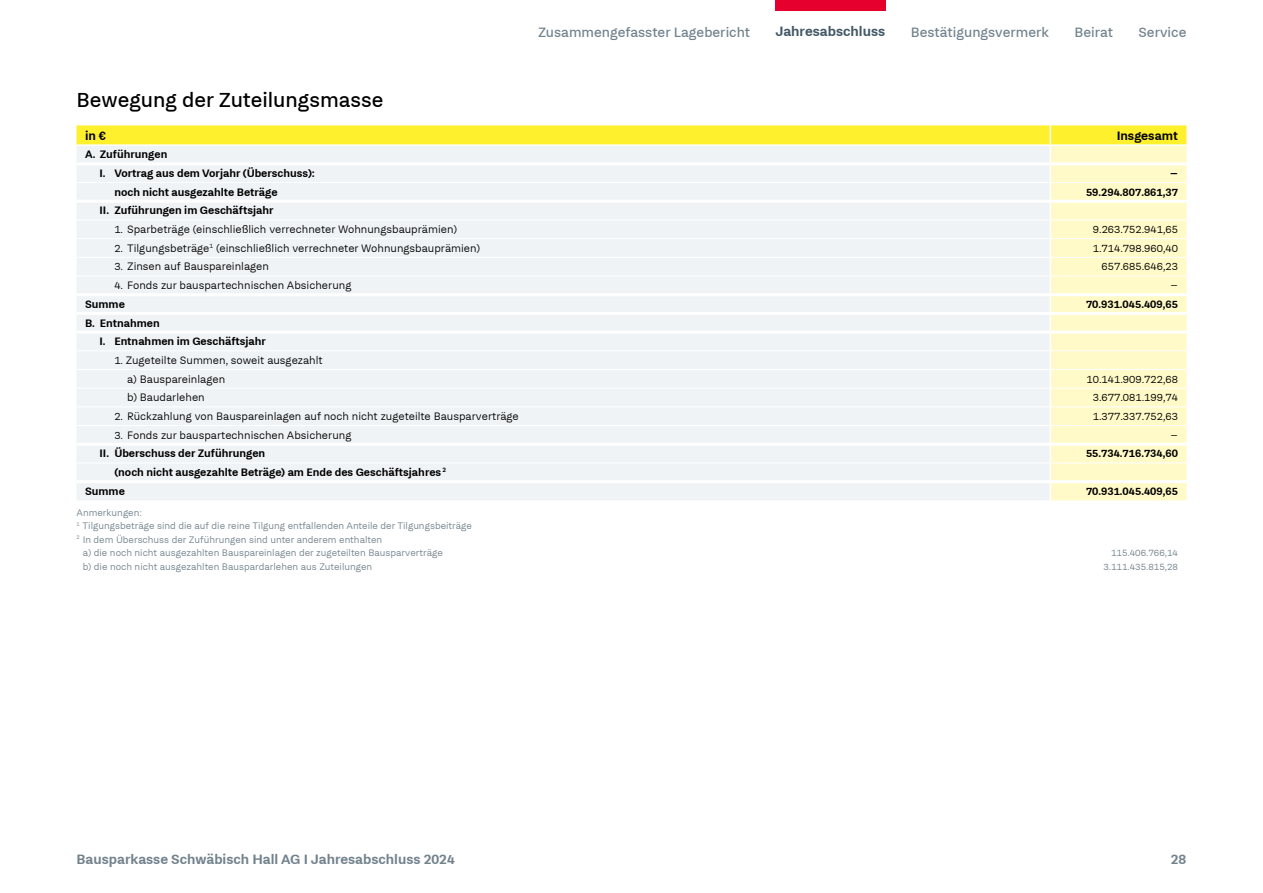
<style>
.page{position:relative;width:1263px;height:893px;background:#fff}
.page>*{position:absolute;margin:0;border:0;box-sizing:border-box;transform-origin:0 0}
.t1{font:22.5px "Fuchs";color:#000}
.t2{font:15px "Fuchs";color:#72828d}
.t3{font:700 15px "Fuchs";color:#72828d}
.t4{font:700 15px "Fuchs";color:#425866}
.t5{font:700 13.5px "Fuchs";color:#000}
.t6{font:300 12px/18.8px "Fuchs";color:#000}
.t7{font:700 12px/18.8px "Fuchs";color:#000}
.t8{font:300 10.5px "Fuchs";color:#72828d}
</style>
<div class="page">
<div style="left:775px;top:0;width:110px;height:10px;background:#e6002d"></div>
<svg style="left:77px;top:125px;width:1109px;height:375px"></svg>
<hr style="left:77px;top:144px;width:973px;height:2px;background:#fff">
<hr style="left:1050px;top:144px;width:136px;height:2px;background:#fff">
<hr style="left:77px;top:182px;width:973px;height:1px;background:#fff">
<hr style="left:1050px;top:182px;width:136px;height:1px;background:#fff">
<hr style="left:77px;top:220px;width:973px;height:1px;background:#fff">
<hr style="left:1050px;top:220px;width:136px;height:1px;background:#fff">
<hr style="left:77px;top:238px;width:973px;height:1px;background:#fff">
<hr style="left:1050px;top:238px;width:136px;height:1px;background:#fff">
<hr style="left:77px;top:257px;width:973px;height:1px;background:#fff">
<hr style="left:1050px;top:257px;width:136px;height:1px;background:#fff">
<hr style="left:77px;top:276px;width:973px;height:1px;background:#fff">
<hr style="left:1050px;top:276px;width:136px;height:1px;background:#fff">
<hr style="left:77px;top:350px;width:973px;height:1px;background:#fff">
<hr style="left:1050px;top:350px;width:136px;height:1px;background:#fff">
<hr style="left:77px;top:369px;width:973px;height:1px;background:#fff">
<hr style="left:1050px;top:369px;width:136px;height:1px;background:#fff">
<hr style="left:77px;top:388px;width:973px;height:1px;background:#fff">
<hr style="left:1050px;top:388px;width:136px;height:1px;background:#fff">
<hr style="left:77px;top:406px;width:973px;height:1px;background:#fff">
<hr style="left:1050px;top:406px;width:136px;height:1px;background:#fff">
<hr style="left:77px;top:425px;width:973px;height:1px;background:#fff">
<hr style="left:1050px;top:425px;width:136px;height:1px;background:#fff">
<hr style="left:77px;top:463px;width:973px;height:1px;background:#fff">
<hr style="left:1050px;top:463px;width:136px;height:1px;background:#fff">
<hr style="left:77px;top:162px;width:973px;height:3px;background:#fff">
<hr style="left:1050px;top:162px;width:136px;height:3px;background:#fff">
<hr style="left:77px;top:200px;width:973px;height:3px;background:#fff">
<hr style="left:1050px;top:200px;width:136px;height:3px;background:#fff">
<hr style="left:77px;top:293px;width:973px;height:3px;background:#fff">
<hr style="left:1050px;top:293px;width:136px;height:3px;background:#fff">
<hr style="left:77px;top:312px;width:973px;height:3px;background:#fff">
<hr style="left:1050px;top:312px;width:136px;height:3px;background:#fff">
<hr style="left:77px;top:331px;width:973px;height:3px;background:#fff">
<hr style="left:1050px;top:331px;width:136px;height:3px;background:#fff">
<hr style="left:77px;top:443px;width:973px;height:3px;background:#fff">
<hr style="left:1050px;top:443px;width:136px;height:3px;background:#fff">
<hr style="left:77px;top:480px;width:973px;height:3px;background:#fff">
<hr style="left:1050px;top:480px;width:136px;height:3px;background:#fff">
<h1 class="t1" style="left:77px;top:88px;width:308px">Bewegung der Zuteilungsmasse</h1>
<p class="t2" style="left:538px;top:23px;width:214px">Zusammengefasster Lagebericht</p>
<p class="t4" style="left:775px;top:23px;width:111px">Jahresabschluss</p>
<p class="t2" style="left:911px;top:23px;width:140px">Bestätigungsvermerk</p>
<p class="t2" style="left:1074px;top:23px;width:40px">Beirat</p>
<p class="t2" style="left:1138px;top:23px;width:49px">Service</p>
<p class="t5" style="left:85px;top:128px;width:22px">in €</p>
<p class="t5" style="left:1117px;top:128px;width:63px">Insgesamt</p>
<p class="t7" style="left:99px;top:145px;width:217px;text-indent:-14px">A. Zuführungen<br>I. Vortrag aus dem Vorjahr (Überschuss):</p>
<p class="t7" style="left:1170px;top:164px;width:9px">–</p>
<p class="t7" style="left:114px;top:182px;width:165px">noch nicht ausgezahlte Beträge</p>
<p class="t7" style="left:1086px;top:182px;width:93px">59.294.807.861,37</p>
<p class="t7" style="left:99px;top:201px;width:176px">II. Zuführungen im Geschäftsjahr</p>
<p class="t6" style="left:114px;top:220px;width:344px">1. Sparbeträge (einschließlich verrechneter Wohnungsbauprämien)</p>
<p class="t6" style="left:1093px;top:220px;width:87px">9.263.752.941,65</p>
<p class="t6" style="left:114px;top:239px;width:367px">2. Tilgungsbeträge<sup>1</sup> (einschließlich verrechneter Wohnungsbauprämien)</p>
<p class="t6" style="left:1093px;top:239px;width:87px">1.714.798.960,40</p>
<p class="t6" style="left:114px;top:257px;width:156px">3. Zinsen auf Bauspareinlagen</p>
<p class="t6" style="left:1102px;top:257px;width:78px">657.685.646,23</p>
<p class="t6" style="left:114px;top:276px;width:239px">4. Fonds zur bauspartechnischen Absicherung</p>
<p class="t6" style="left:1170px;top:276px;width:9px">–</p>
<p class="t7" style="left:85px;top:295px;width:41px">Summe</p>
<p class="t7" style="left:1086px;top:295px;width:93px">70.931.045.409,65</p>
<p class="t7" style="left:99px;top:313px;width:168px;text-indent:-14px">B. Entnahmen<br>I. Entnahmen im Geschäftsjahr</p>
<p class="t6" style="left:127px;top:351px;width:197px;text-indent:-13px">1. Zugeteilte Summen, soweit ausgezahlt a) Bauspareinlagen</p>
<p class="t6" style="left:1086px;top:369px;width:93px">10.141.909.722,68</p>
<p class="t6" style="left:127px;top:388px;width:79px">b) Baudarlehen</p>
<p class="t6" style="left:1093px;top:388px;width:87px">3.677.081.199,74</p>
<p class="t6" style="left:114px;top:407px;width:406px">2. Rückzahlung von Bauspareinlagen auf noch nicht zugeteilte Bausparverträge</p>
<p class="t6" style="left:1093px;top:407px;width:87px">1.377.337.752,63</p>
<p class="t6" style="left:114px;top:426px;width:239px">3. Fonds zur bauspartechnischen Absicherung</p>
<p class="t6" style="left:1170px;top:426px;width:9px">–</p>
<p class="t7" style="left:99px;top:444px;width:167px">II. Überschuss der Zuführungen</p>
<p class="t7" style="left:1086px;top:444px;width:93px">55.734.716.734,60</p>
<p class="t7" style="left:85px;top:463px;width:363px;text-indent:29px">(noch nicht ausgezahlte Beträge) am Ende des Geschäftsjahres <sup>2<br></sup>Summe</p>
<p class="t7" style="left:1086px;top:482px;width:93px">70.931.045.409,65</p>
<p class="t8" style="left:77px;top:507px;width:67px">Anmerkungen:</p>
<p class="t8" style="left:77px;top:520px;width:397px"><sup>1</sup> Tilgungsbeträge sind die auf die reine Tilgung entfallenden Anteile der Tilgungsbeiträge</p>
<p class="t8" style="left:77px;top:534px;width:307px"><sup>2</sup> In dem Überschuss der Zuführungen sind unter anderem enthalten</p>
<p class="t8" style="left:83px;top:547px;width:362px">a) die noch nicht ausgezahlten Bauspareinlagen der zugeteilten Bausparverträge</p>
<p class="t8" style="left:1111px;top:547px;width:68px">115.406.766,14</p>
<p class="t8" style="left:83px;top:561px;width:291px">b) die noch nicht ausgezahlten Bauspardarlehen aus Zuteilungen</p>
<p class="t8" style="left:1103px;top:561px;width:76px">3.111.435.815,28</p>
<p class="t3" style="left:77px;top:851px;width:380px">Bausparkasse Schwäbisch Hall AG I Jahresabschluss 2024</p>
<p class="t3" style="left:1171px;top:851px;width:17px">28</p>
</div>
